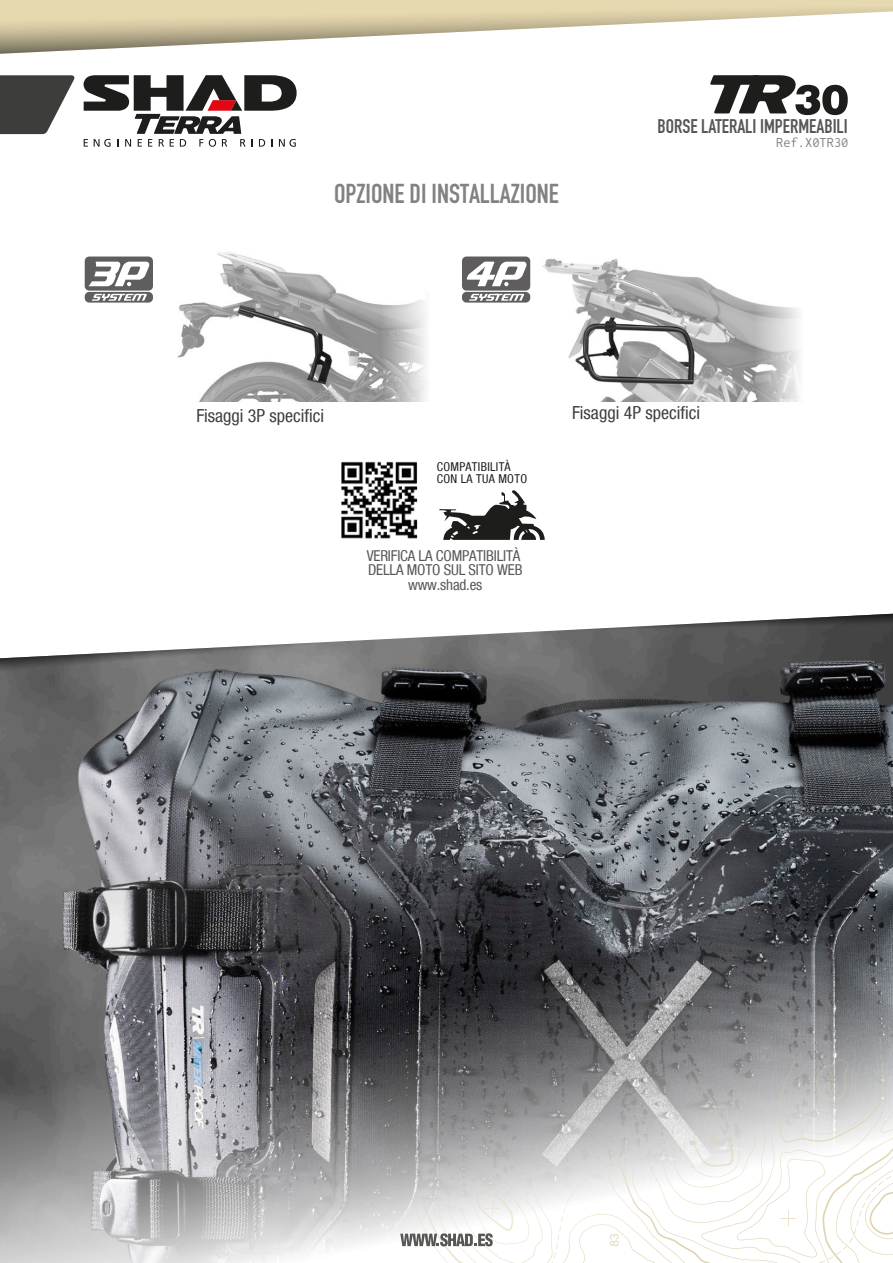
<style>
.page{position:relative;width:893px;height:1263px;background:#fff}
.page>*{position:absolute;margin:0;border:0;box-sizing:border-box;transform-origin:0 0}
.t1{font:27px "DIN Engschrift LT Pro";color:#828282}
.t2{font:19.5px "DIN Engschrift LT Pro";color:#575756}
.t3{font:condensed 18px "Helvetica Neue LT Com";color:#3e3e3d}
.t4{font:condensed 15px/14.4px "Helvetica Neue LT Com";letter-spacing:-.01em;color:#575756;text-align:center}
.t5{font:14.4px "Inconsolata";color:#828282}
.t6{font:condensed 12.15px/12px "Helvetica Neue LT Com";letter-spacing:.025em;color:#1d1d1b}
</style>
<div class="page">
<img style="left:0;top:629px;width:893px;height:176px">
<svg style="left:0;top:805px;width:893px;height:458px;background:#828285"></svg>
<svg style="left:645px;top:888px;width:223px;height:335px"></svg>
<svg style="left:0;top:642px;width:317px;height:61px;background:#868789"></svg>
<svg style="left:400px;top:1233px;width:93px;height:13px"></svg>
<div style="left:0;top:0;width:893px;height:6px;background:#e6d8af"></div>
<svg style="left:0;top:6px;width:893px;height:48px"></svg>
<svg style="left:576px;top:614px;width:317px;height:51px;background:#6b6b6b"></svg>
<img style="left:177px;top:252px;width:203px;height:149px">
<svg style="left:380px;top:300px;width:46px;height:101px;background:#c9c9c9"></svg>
<svg style="left:85px;top:256px;width:68px;height:47px"></svg>
<img style="left:542px;top:258px;width:211px;height:143px">
<svg style="left:753px;top:302px;width:47px;height:99px"></svg>
<div style="left:462px;top:256px;width:68px;height:35px;background:#5f5d5e;border-radius:5px"></div>
<svg style="left:462px;top:292px;width:68px;height:11px"></svg>
<svg style="left:469px;top:294px;width:55px;height:7px"></svg>
<svg style="left:466px;top:262px;width:60px;height:24px"></svg>
<svg style="left:0;top:75px;width:75px;height:59px"></svg>
<svg style="left:83px;top:75px;width:214px;height:72px"></svg>
<svg style="left:710px;top:75px;width:138px;height:40px"></svg>
<img style="left:341px;top:461px;width:77px;height:78px">
<svg style="left:439px;top:490px;width:106px;height:50px"></svg>
<h2 class="t2" style="left:658px;top:115px;width:192px">BORSE LATERALI IMPERMEABILI</h2>
<h1 class="t1" style="left:334px;top:177px;width:226px">OPZIONE DI INSTALLAZIONE</h1>
<p class="t5" style="left:776px;top:135px;width:74px">Ref.X0TR30</p>
<p class="t3" style="left:196px;top:405px;width:129px">Fisaggi 3P specifici</p>
<p class="t3" style="left:572px;top:402px;width:129px">Fisaggi 4P specifici</p>
<p class="t6" style="left:437px;top:460px;width:92px">COMPATIBILITÀ<br>CON LA TUA MOTO</p>
<p class="t4" style="left:367px;top:548px;width:157px">VERIFICA LA COMPATIBILITÀ<br>DELLA MOTO SUL SITO WEB www.shad.es</p>
</div>
